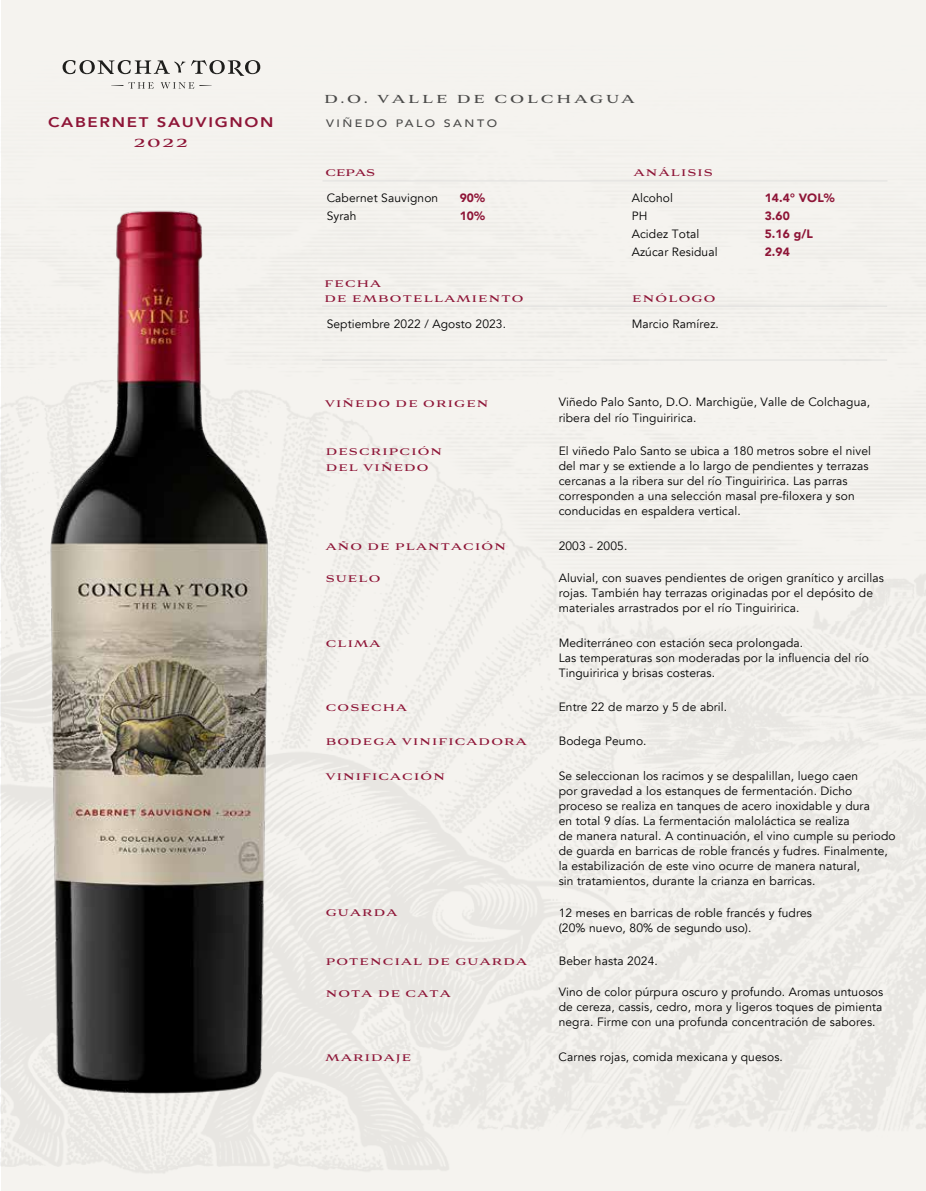
<style>
.page{position:relative;width:926px;height:1191px;background:#fff}
.page>*{position:absolute;margin:0;border:0;box-sizing:border-box;transform-origin:0 0}
.t1{font:700 14.55px "Aviano";letter-spacing:.2em;color:#4b4b4a}
.t2{font:700 14.55px "Aviano";color:#8e1537;scale:1.15 1}
.t3{font:800 13.95px "Avenir";letter-spacing:.1em;color:#8e1537;scale:1.2 1}
.t4{font:12px/15px "Avenir";letter-spacing:.01em;color:#000}
.t5{font:700 12px/15px "Aviano";letter-spacing:.1em;color:#8e1537}
.t6{font:900 12px/18px "Avenir";letter-spacing:.01em;color:#8e1537}
.t7{font:500 10.8px "Avenir";letter-spacing:.2em;color:#4b4b4a;scale:1.16 1}
</style>
<div class="page">
<hr style="left:322px;top:180px;width:565px;height:1px;background:#cbcbcc">
<hr style="left:322px;top:305px;width:565px;height:2px;background:#cbcbcc">
<hr style="left:322px;top:359px;width:565px;height:1px;background:#cbcbcc">
<svg style="left:63px;top:60px;width:197px;height:29px"></svg>
<img style="left:13px;top:202px;width:272px;height:914px">
<p class="t3" style="left:48px;top:111px;width:189px">CABERNET SAUVIGNON</p>
<p class="t2" style="left:134px;top:136px;width:48px">2022</p>
<p class="t1" style="left:324px;top:92px;width:312px">D.O. VALLE DE COLCHAGUA</p>
<p class="t7" style="left:326px;top:114px;width:149px">VIÑEDO PALO SANTO</p>
<p class="t5" style="left:325px;top:165px;width:51px">CEPAS</p>
<p class="t5" style="left:634px;top:166px;width:80px">ANÁLISIS</p>
<p class="t4" style="left:327px;top:189px;width:113px;line-height:18px">Cabernet Sauvignon<br>Syrah</p>
<p class="t6" style="left:459px;top:188px;width:27px">90%<br>10%</p>
<p class="t4" style="left:631px;top:189px;width:87px;line-height:18px">Alcohol<br>PH<br>Acidez Total<br>Azúcar Residual</p>
<p class="t5" style="left:324px;top:276px;width:200px">FECHA<br>DE EMBOTELLAMIENTO</p>
<p class="t4" style="left:327px;top:317px;width:181px">Septiembre 2022 / Agosto 2023.</p>
<p class="t5" style="left:632px;top:291px;width:85px">ENÓLOGO</p>
<p class="t4" style="left:631px;top:317px;width:89px">Marcio Ramírez.</p>
<p class="t6" style="left:764px;top:188px;width:72px">14.4° VOL%<br>3.60<br>5.16 g/L<br>2.94</p>
<p class="t5" style="left:325px;top:396px;width:165px">VIÑEDO DE ORIGEN</p>
<p class="t5" style="left:326px;top:445px;width:118px">DESCRIPCIÓN<br>DEL VIÑEDO</p>
<p class="t5" style="left:326px;top:540px;width:182px">AÑO DE PLANTACIÓN</p>
<p class="t5" style="left:326px;top:571px;width:56px">SUELO</p>
<p class="t5" style="left:326px;top:636px;width:56px">CLIMA</p>
<p class="t5" style="left:326px;top:701px;width:83px">COSECHA</p>
<p class="t5" style="left:326px;top:735px;width:202px">BODEGA VINIFICADORA</p>
<p class="t5" style="left:326px;top:769px;width:121px">VINIFICACIÓN</p>
<p class="t5" style="left:326px;top:906px;width:73px">GUARDA</p>
<p class="t5" style="left:326px;top:954px;width:203px">POTENCIAL DE GUARDA</p>
<p class="t5" style="left:326px;top:986px;width:126px">NOTA DE CATA</p>
<p class="t5" style="left:325px;top:1050px;width:87px">MARIDAJE</p>
<p class="t4" style="left:558px;top:395px;width:313px">Viñedo Palo Santo, D.O. Marchigüe, Valle de Colchagua, ribera del río Tinguiririca.</p>
<p class="t4" style="left:558px;top:444px;width:314px">El viñedo Palo Santo se ubica a 180 metros sobre el nivel del mar y se extiende a lo largo de pendientes y terrazas cercanas a la ribera sur del río Tinguiririca. Las parras corresponden a una selección masal pre-filoxera y son conducidas en espaldera vertical.</p>
<p class="t4" style="left:558px;top:538px;width:70px">2003 - 2005.</p>
<p class="t4" style="left:558px;top:570px;width:327px">Aluvial, con suaves pendientes de origen granítico y arcillas rojas. También hay terrazas originadas por el depósito de materiales arrastrados por el río Tinguiririca.</p>
<p class="t4" style="left:558px;top:635px;width:312px">Mediterráneo con estación seca prolongada.<br>Las temperaturas son moderadas por la influencia del río<br>Tinguiririca y brisas costeras.</p>
<p class="t4" style="left:558px;top:699px;width:170px">Entre 22 de marzo y 5 de abril.</p>
<p class="t4" style="left:558px;top:734px;width:89px">Bodega Peumo.</p>
<p class="t4" style="left:558px;top:768px;width:338px">Se seleccionan los racimos y se despalillan, luego caen<br>por gravedad a los estanques de fermentación. Dicho proceso se realiza en tanques de acero inoxidable y dura<br>en total 9 días. La fermentación maloláctica se realiza<br>de manera natural. A continuación, el vino cumple su periodo de guarda en barricas de roble francés y fudres. Finalmente, la estabilización de este vino ocurre de manera natural,<br>sin tratamientos, durante la crianza en barricas.</p>
<p class="t4" style="left:558px;top:905px;width:255px">12 meses en barricas de roble francés y fudres (20% nuevo, 80% de segundo uso).</p>
<p class="t4" style="left:558px;top:953px;width:101px">Beber hasta 2024.</p>
<p class="t4" style="left:558px;top:984px;width:326px;text-align:justify">Vino de color púrpura oscuro y profundo. Aromas untuosos de cereza, cassis, cedro, mora y ligeros toques de pimienta negra. Firme con una profunda concentración de sabores.</p>
<p class="t4" style="left:558px;top:1049px;width:226px">Carnes rojas, comida mexicana y quesos.</p>
</div>
